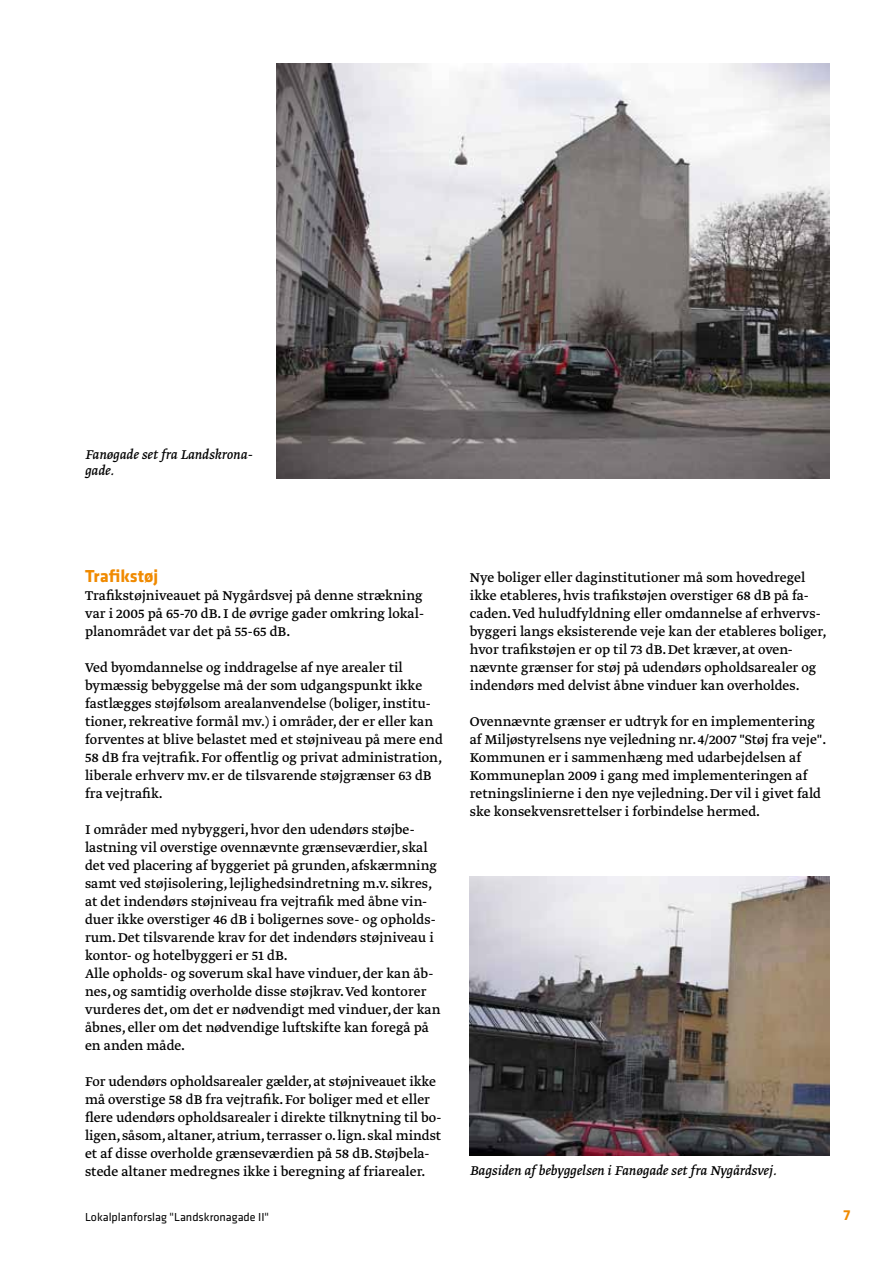
<style>
.page{position:relative;width:893px;height:1263px;background:#fff}
.page>*{position:absolute;margin:0;border:0;box-sizing:border-box;transform-origin:0 0}
.t1{font:700 18px "Klavika";color:#f08a00}
.t2{font:15px/18px "Greta Text";color:#000}
.t3{font:italic 15px/16.5px "Greta Text";color:#000}
.t4{font:700 15px "Klavika";color:#f08a00}
.t5{font:12px "Klavika";color:#000}
</style>
<div class="page">
<img style="left:276px;top:64px;width:553px;height:414px">
<img style="left:470px;top:876px;width:359px;height:280px">
<p class="t3" style="left:85px;top:447px;width:169px">Fanøgade set fra Landskrona&shy;gade.</p>
<p class="t1" style="left:85px;top:568px;width:75px">Trafikstøj</p>
<p class="t2" style="left:85px;top:587px;width:340px;text-align:justify">Trafikstøjniveauet på Nygårdsvej på denne strækning var i 2005 på 65-70 dB. I de øvrige gader omkring lokal&shy;planområdet var det på 55-65 dB.</p>
<p class="t2" style="left:85px;top:659px;width:359px">Ved byomdannelse og inddragelse af nye arealer til bymæssig bebyggelse må der som udgangspunkt ikke fastlægges støjfølsom arealanvendelse (boliger, institu&shy;tioner, rekreative formål mv.) i områder, der er eller kan forventes at blive belastet med et støjniveau på mere end 58 dB fra vejtrafik. For offentlig og privat administration, liberale erhverv mv. er de tilsvarende støjgrænser 63 dB fra vejtrafik.</p>
<p class="t2" style="left:85px;top:821px;width:357px">I områder med nybyggeri, hvor den udendørs støjbe&shy;lastning vil overstige ovennævnte grænseværdier, skal det ved placering af byggeriet på grunden, afskærmning samt ved støjisolering, lejlighedsindretning m.v. sikres, at det indendørs støjniveau fra vejtrafik med åbne vin&shy;duer ikke overstiger 46 dB i boligernes sove- og opholds&shy;rum. Det tilsvarende krav for det indendørs støjniveau i kontor- og hotelbyggeri er 51 dB.<br>Alle opholds- og soverum skal have vinduer, der kan åb&shy;nes, og samtidig overholde disse støjkrav. Ved kontorer vurderes det, om det er nødvendigt med vinduer, der kan åbnes, eller om det nødvendige luftskifte kan foregå på en anden måde.</p>
<p class="t2" style="left:85px;top:1073px;width:358px">For udendørs opholdsarealer gælder, at støjniveauet ikke må overstige 58 dB fra vejtrafik. For boliger med et eller flere udendørs opholdsarealer i direkte tilknytning til bo&shy;ligen, såsom, altaner, atrium, terrasser o. lign. skal mindst et af disse overholde grænseværdien på 58 dB. Støjbela&shy;stede altaner medregnes ikke i beregning af friarealer.</p>
<p class="t2" style="left:470px;top:569px;width:358px">Nye boliger eller daginstitutioner må som hovedregel ikke etableres, hvis trafikstøjen overstiger 68 dB på fa&shy;caden. Ved huludfyldning eller omdannelse af erhvervs&shy;byggeri langs eksisterende veje kan der etableres boliger, hvor trafikstøjen er op til 73 dB. Det kræver, at oven&shy;nævnte grænser for støj på udendørs opholdsarealer og indendørs med delvist åbne vinduer kan overholdes.</p>
<p class="t2" style="left:470px;top:713px;width:358px">Ovennævnte grænser er udtryk for en implementering af Miljøstyrelsens nye vejledning nr. 4/2007 "Støj fra veje".<br>Kommunen er i sammenhæng med udarbejdelsen af Kommuneplan 2009 i gang med implementeringen af retningslinierne i den nye vejledning. Der vil i givet fald ske konsekvensrettelser i forbindelse hermed.</p>
<p class="t3" style="left:470px;top:1163px;width:308px">Bagsiden af bebyggelsen i Fanøgade set fra Nygårdsvej.</p>
<p class="t5" style="left:85px;top:1212px;width:186px">Lokalplanforslag "Landskronagade II"</p>
<p class="t4" style="left:844px;top:1209px;width:8px">7</p>
</div>
